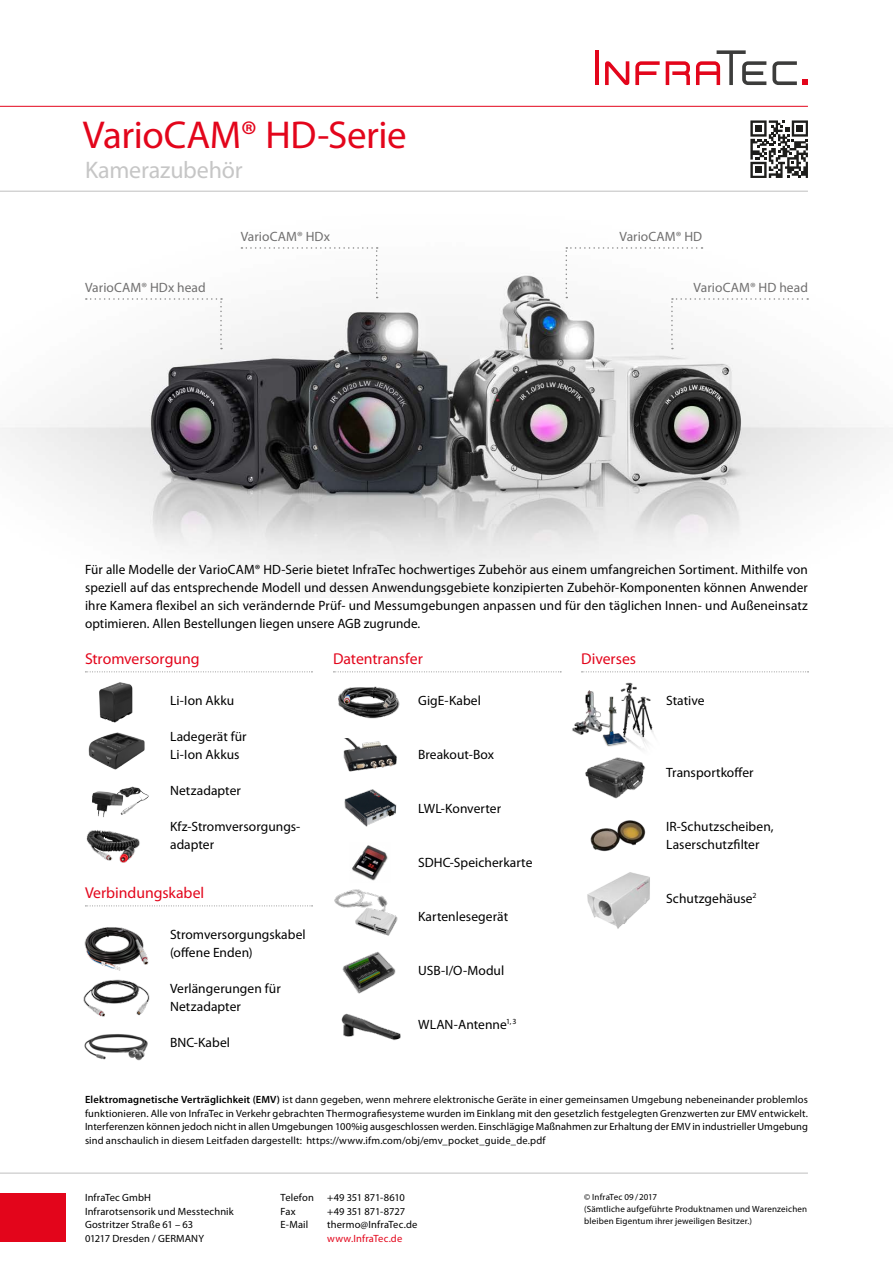
<style>
.page{position:relative;width:893px;height:1263px;background:#fff}
.page>*{position:absolute;margin:0;border:0;box-sizing:border-box;transform-origin:0 0}
.t1{font:39px "Myriad Pro";letter-spacing:-.01em;color:#e3051b}
.t2{font:24px "Myriad Pro";letter-spacing:-.005em;color:#c6c6c6}
.t3{font:15.75px "Myriad Pro";color:#e3051b}
.t4{font:13.5px/18px "Myriad Pro";letter-spacing:.005em;color:#000}
.t5{font:13.5px "Myriad Pro";letter-spacing:.005em;color:#706f6f}
.t6{font:10.5px/13.5px "Myriad Pro";letter-spacing:.01em;color:#000}
.t7{font:10.5px "Myriad Pro";letter-spacing:.015em;color:#e3051b}
.t8{font:10.5px "Myriad Pro";letter-spacing:-.015em;color:#000}
.t9{font:10.5px "Myriad Pro";letter-spacing:-.01em;color:#000}
.t10{font:9px/12px "Myriad Pro";letter-spacing:.015em;color:#000}
.s1{font-weight:600}
</style>
<div class="page">
<hr style="left:0;top:106px;width:808px;height:1px;background:#e3051b">
<hr style="left:0;top:191px;width:808px;height:1px;background:#c6c6c6">
<hr style="left:595px;top:50px;width:4px;height:35px;background:#e3051b">
<svg style="left:666px;top:61px;width:24px;height:24px"></svg>
<svg style="left:635px;top:61px;width:25px;height:24px"></svg>
<svg style="left:772px;top:61px;width:36px;height:24px"></svg>
<svg style="left:696px;top:50px;width:70px;height:35px"></svg>
<svg style="left:605px;top:61px;width:24px;height:24px"></svg>
<hr style="left:0;top:1172px;width:808px;height:2px;background:#c6c6c6">
<div style="left:0;top:1194px;width:66px;height:48px;background:#e3051b"></div>
<img style="left:0;top:247px;width:893px;height:338px">
<svg style="left:333px;top:671px;width:228px;height:1px"></svg>
<svg style="left:85px;top:671px;width:227px;height:1px"></svg>
<svg style="left:85px;top:905px;width:228px;height:1px"></svg>
<svg style="left:581px;top:671px;width:227px;height:1px"></svg>
<svg style="left:750px;top:120px;width:58px;height:58px"></svg>
<img style="left:338px;top:686px;width:62px;height:33px">
<img style="left:84px;top:927px;width:65px;height:44px">
<img style="left:83px;top:979px;width:67px;height:38px">
<img style="left:86px;top:830px;width:54px;height:32px">
<img style="left:572px;top:690px;width:28px;height:45px">
<img style="left:620px;top:682px;width:34px;height:68px">
<img style="left:600px;top:694px;width:29px;height:54px">
<img style="left:344px;top:789px;width:52px;height:38px">
<img style="left:341px;top:1013px;width:60px;height:28px">
<img style="left:342px;top:952px;width:54px;height:42px">
<img style="left:343px;top:738px;width:54px;height:34px">
<img style="left:85px;top:1034px;width:63px;height:27px">
<img style="left:590px;top:820px;width:56px;height:32px">
<img style="left:92px;top:786px;width:57px;height:32px">
<img style="left:88px;top:732px;width:57px;height:38px">
<img style="left:587px;top:872px;width:63px;height:57px">
<svg style="left:86px;top:298px;width:136px;height:51px"></svg>
<svg style="left:241px;top:247px;width:137px;height:51px"></svg>
<svg style="left:566px;top:247px;width:242px;height:102px"></svg>
<img style="left:352px;top:845px;width:36px;height:35px">
<img style="left:334px;top:880px;width:64px;height:56px">
<img style="left:585px;top:757px;width:60px;height:42px">
<img style="left:99px;top:682px;width:34px;height:41px">
<h1 class="t1" style="left:83px;top:110px;width:325px">VarioCAM® HD-Serie</h1>
<h2 class="t2" style="left:85px;top:155px;width:159px">Kamerazubehör</h2>
<p class="t5" style="left:85px;top:279px;width:122px">VarioCAM® HDx head</p>
<p class="t5" style="left:241px;top:228px;width:91px">VarioCAM® HDx</p>
<p class="t5" style="left:619px;top:228px;width:84px">VarioCAM® HD</p>
<p class="t5" style="left:694px;top:279px;width:116px">VarioCAM® HD head</p>
<p class="t4" style="left:85px;top:561px;width:724px;text-align:justify">Für alle Modelle der VarioCAM® HD-Serie bietet InfraTec hochwertiges Zubehör aus einem umfangreichen Sortiment. Mithilfe von speziell auf das entsprechende Modell und dessen Anwendungsgebiete konzipierten Zubehör-Komponenten können Anwender ihre Kamera flexibel an sich verändernde Prüf- und Messumgebungen anpassen und für den täglichen Innen- und Außeneinsatz optimieren. Allen Bestellungen liegen unsere AGB zugrunde.</p>
<p class="t3" style="left:85px;top:649px;width:116px">Stromversorgung</p>
<p class="t4" style="left:170px;top:691px;width:66px">Li-Ion Akku</p>
<p class="t4" style="left:170px;top:727px;width:78px">Ladegerät für<br>Li-Ion Akkus</p>
<p class="t4" style="left:170px;top:781px;width:72px">Netzadapter</p>
<p class="t4" style="left:170px;top:817px;width:132px">Kfz-Stromversorgungs&shy;adapter</p>
<p class="t3" style="left:85px;top:883px;width:121px">Verbindungskabel</p>
<p class="t4" style="left:170px;top:925px;width:137px">Stromversorgungskabel (offene Enden)</p>
<p class="t4" style="left:170px;top:979px;width:112px">Verlängerungen für<br>Netzadapter</p>
<p class="t4" style="left:170px;top:1033px;width:62px">BNC-Kabel</p>
<p class="t3" style="left:333px;top:649px;width:91px">Datentransfer</p>
<p class="t4" style="left:418px;top:691px;width:64px">GigE-Kabel</p>
<p class="t4" style="left:418px;top:745px;width:78px">Breakout-Box</p>
<p class="t4" style="left:418px;top:799px;width:84px">LWL-Konverter</p>
<p class="t4" style="left:418px;top:853px;width:116px">SDHC-Speicherkarte</p>
<p class="t4" style="left:418px;top:907px;width:92px">Kartenlesegerät</p>
<p class="t4" style="left:418px;top:961px;width:88px">USB-I/O-Modul</p>
<p class="t4" style="left:418px;top:1015px;width:100px">WLAN-Antenne<sup>1,3</sup></p>
<p class="t3" style="left:581px;top:649px;width:57px">Diverses</p>
<p class="t4" style="left:666px;top:691px;width:40px">Stative</p>
<p class="t4" style="left:666px;top:763px;width:89px">Transportkoffer</p>
<p class="t4" style="left:666px;top:817px;width:109px">IR-Schutzscheiben,<br>Laserschutzfilter</p>
<p class="t4" style="left:666px;top:889px;width:92px">Schutzgehäuse<sup>2</sup></p>
<p class="t6" style="left:85px;top:1093px;width:724px;text-align:justify"><span class="s1">Elektromagnetische Verträglichkeit (EMV)</span> ist dann gegeben, wenn mehrere elektronische Geräte in einer gemeinsamen Umgebung nebeneinander problemlos funktionieren. Alle von InfraTec in Verkehr gebrachten Thermografiesysteme wurden im Einklang mit den gesetzlich festgelegten Grenzwerten zur EMV entwickelt.<br>Interferenzen können jedoch nicht in allen Umgebungen 100%ig ausgeschlossen werden. Einschlägige Maßnahmen zur Erhaltung der EMV in industrieller Umgebung sind anschaulich in diesem Leitfaden dargestellt: https://www.ifm.com/obj/emv_pocket_guide_de.pdf</p>
<p class="t6" style="left:85px;top:1190px;width:150px">InfraTec GmbH<br>Infrarotsensorik und Messtechnik<br>Gostritzer Straße 61 – 63<br>01217 Dresden / GERMANY</p>
<p class="t6" style="left:281px;top:1191px;width:35px">Telefon</p>
<p class="t8" style="left:327px;top:1191px;width:79px">+49 351 871-8610</p>
<p class="t6" style="left:281px;top:1204px;width:17px">Fax</p>
<p class="t9" style="left:327px;top:1204px;width:80px">+49 351 871-8727</p>
<p class="t6" style="left:281px;top:1218px;width:29px">E-Mail</p>
<p class="t6" style="left:327px;top:1218px;width:92px">thermo@InfraTec.de</p>
<p class="t7" style="left:327px;top:1231px;width:77px">www.InfraTec.de</p>
<p class="t10" style="left:584px;top:1191px;width:224px">© InfraTec 09/2017<br>(Sämtliche aufgeführte Produktnamen und Warenzeichen bleiben Eigentum ihrer jeweiligen Besitzer.)</p>
</div>
